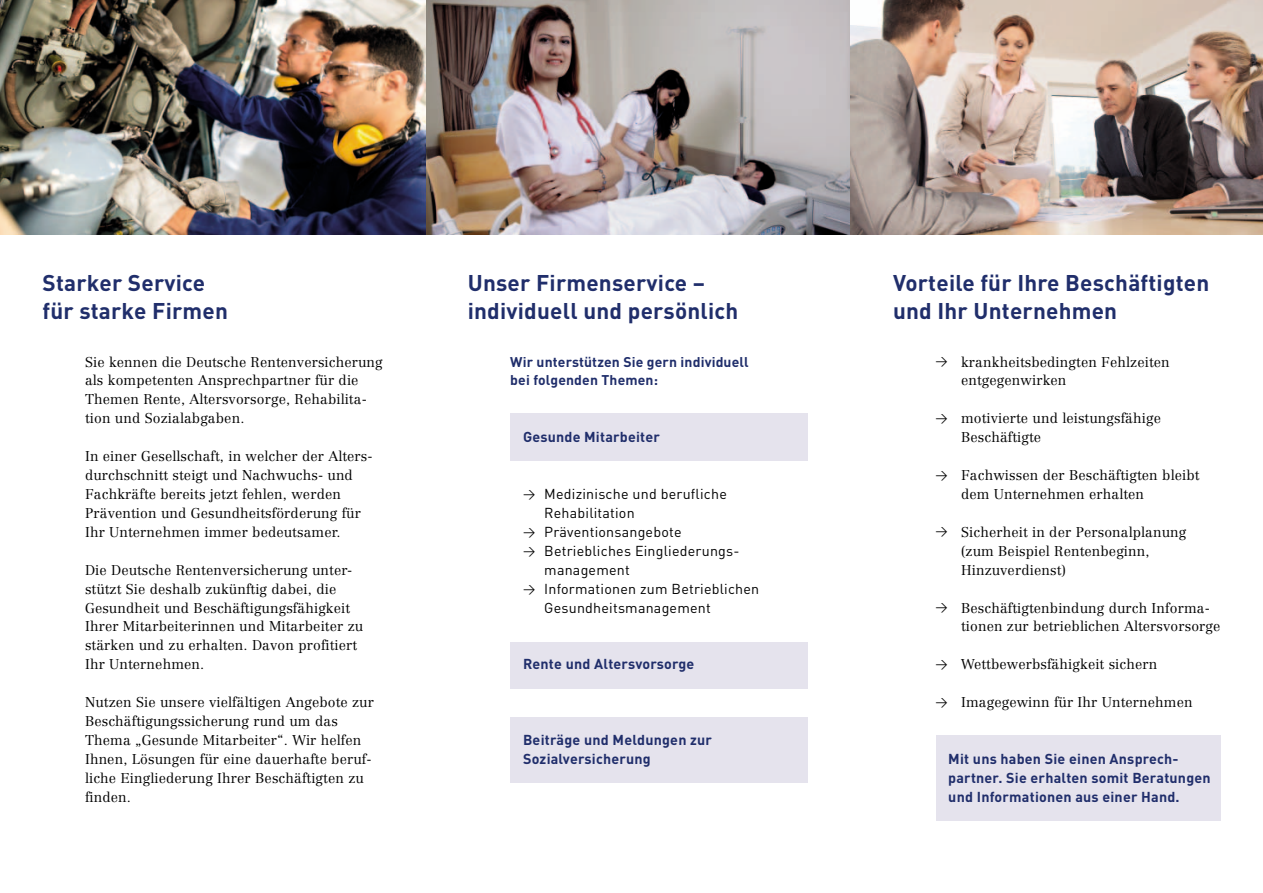
<style>
.page{position:relative;width:1263px;height:893px;background:#fff}
.page>*{position:absolute;margin:0;border:0;box-sizing:border-box;transform-origin:0 0}
.t1{font:700 22.5px/28.3px "DIN Pro DR Vp";letter-spacing:.01em;color:#202e6b}
.t2{font:700 14.25px/18.9px "DIN Pro DR Vp";letter-spacing:.015em;color:#202e6b}
.t3{font:14.25px "DIN Pro DR Vp";letter-spacing:.015em;color:#000}
.t4{font:300 13.95px/18.9px "Centennial DRV";letter-spacing:.01em;color:#000}
.t5{font:700 13.95px/18.9px "DIN Pro DR Vp";letter-spacing:.01em;color:#202e6b}
.s1{font-size:12px}
.s2{font-family:"DIN Pro DR Vp";font-weight:400;font-size:12px}
</style>
<div class="page">
<div style="left:935px;top:736px;width:285px;height:85px;background:#e5e3ed"></div>
<div style="left:510px;top:718px;width:298px;height:65px;background:#e5e3ed"></div>
<div style="left:510px;top:642px;width:298px;height:46px;background:#e5e3ed"></div>
<div style="left:510px;top:413px;width:298px;height:48px;background:#e5e3ed"></div>
<img style="left:0;top:0;width:850px;height:234px">
<img style="left:850px;top:0;width:413px;height:234px">
<h1 class="t1" style="left:43px;top:271px;width:187px">Starker Service für starke Firmen</h1>
<p class="t4" style="left:85px;top:354px;width:299px">Sie kennen die Deutsche Rentenversicherung als kompetenten Ansprechpartner für die Themen Rente, Altersvorsorge, Rehabilita&shy;tion und Sozialabgaben.</p>
<p class="t4" style="left:85px;top:448px;width:289px">In einer Gesellschaft, in welcher der Alters&shy;durchschnitt steigt und Nachwuchs- und Fachkräfte bereits jetzt fehlen, werden Prävention und Gesundheitsförderung für Ihr Unternehmen immer bedeutsamer.</p>
<p class="t4" style="left:85px;top:562px;width:280px">Die Deutsche Rentenversicherung unter&shy;stützt Sie deshalb zukünftig dabei, die Gesundheit und Beschäftigungsfähigkeit Ihrer Mitarbeiterinnen und Mitarbeiter zu stärken und zu erhalten. Davon profitiert Ihr Unternehmen.</p>
<p class="t4" style="left:85px;top:694px;width:290px">Nutzen Sie unsere vielfältigen Angebote zur Beschäftigungssicherung rund um das Thema „Gesunde Mitarbeiter“. Wir helfen Ihnen, Lösungen für eine dauerhafte beruf&shy;liche Eingliederung Ihrer Beschäftigten zu finden.</p>
<h1 class="t1" style="left:468px;top:271px;width:272px">Unser Firmenservice – individuell und persönlich</h1>
<p class="t5" style="left:510px;top:353px;width:240px">Wir unterstützen Sie gern individuell bei folgenden Themen:</p>
<p class="t2" style="left:523px;top:429px;width:138px">Gesunde Mitarbeiter</p>
<p class="t3" style="left:523px;top:489px;width:205px"><span class="s1">&gt;</span> Medizinische und berufliche</p>
<p class="t3" style="left:544px;top:508px;width:92px">Rehabilitation</p>
<p class="t3" style="left:523px;top:527px;width:160px"><span class="s1">&gt;</span> Präventionsangebote</p>
<p class="t3" style="left:523px;top:546px;width:218px"><span class="s1">&gt;</span> Betriebliches Eingliederungs-</p>
<p class="t3" style="left:544px;top:565px;width:87px">management</p>
<p class="t3" style="left:523px;top:583px;width:238px"><span class="s1">&gt;</span> Informationen zum Betrieblichen</p>
<p class="t3" style="left:544px;top:602px;width:168px">Gesundheitsmanagement</p>
<p class="t2" style="left:523px;top:656px;width:173px">Rente und Altersvorsorge</p>
<p class="t2" style="left:523px;top:732px;width:191px">Beiträge und Meldungen zur<br>Sozial versicherung</p>
<h1 class="t1" style="left:893px;top:271px;width:318px">Vorteile für Ihre Beschäftigten und Ihr Unternehmen</h1>
<p class="t4" style="left:961px;top:354px;width:210px;text-indent:-26px"><span class="s2">&gt;</span> krankheitsbedingten Fehlzeiten entgegenwirken</p>
<p class="t4" style="left:961px;top:411px;width:201px;text-indent:-26px"><span class="s2">&gt;</span> motivierte und leistungsfähige<br>Beschäftigte</p>
<p class="t4" style="left:961px;top:467px;width:240px;text-indent:-26px"><span class="s2">&gt;</span> Fachwissen der Beschäftigten bleibt dem Unternehmen erhalten</p>
<p class="t4" style="left:961px;top:524px;width:227px;text-indent:-26px"><span class="s2">&gt;</span> Sicherheit in der Personalplanung (zum Beispiel Rentenbeginn,<br>Hinzuverdienst)</p>
<p class="t4" style="left:961px;top:600px;width:261px;text-indent:-26px"><span class="s2">&gt;</span> Beschäftigtenbindung durch Informa&shy;tionen zur betrieblichen Altersvorsorge</p>
<p class="t4" style="left:935px;top:657px;width:223px"><span class="s2">&gt;</span> Wettbewerbsfähigkeit sichern</p>
<p class="t4" style="left:935px;top:694px;width:259px"><span class="s2">&gt;</span> Imagegewinn für Ihr Unternehmen</p>
<p class="t2" style="left:948px;top:751px;width:264px">Mit uns haben Sie einen Ansprech&shy;partner. Sie erhalten somit Beratungen und Informationen aus einer Hand.</p>
</div>
